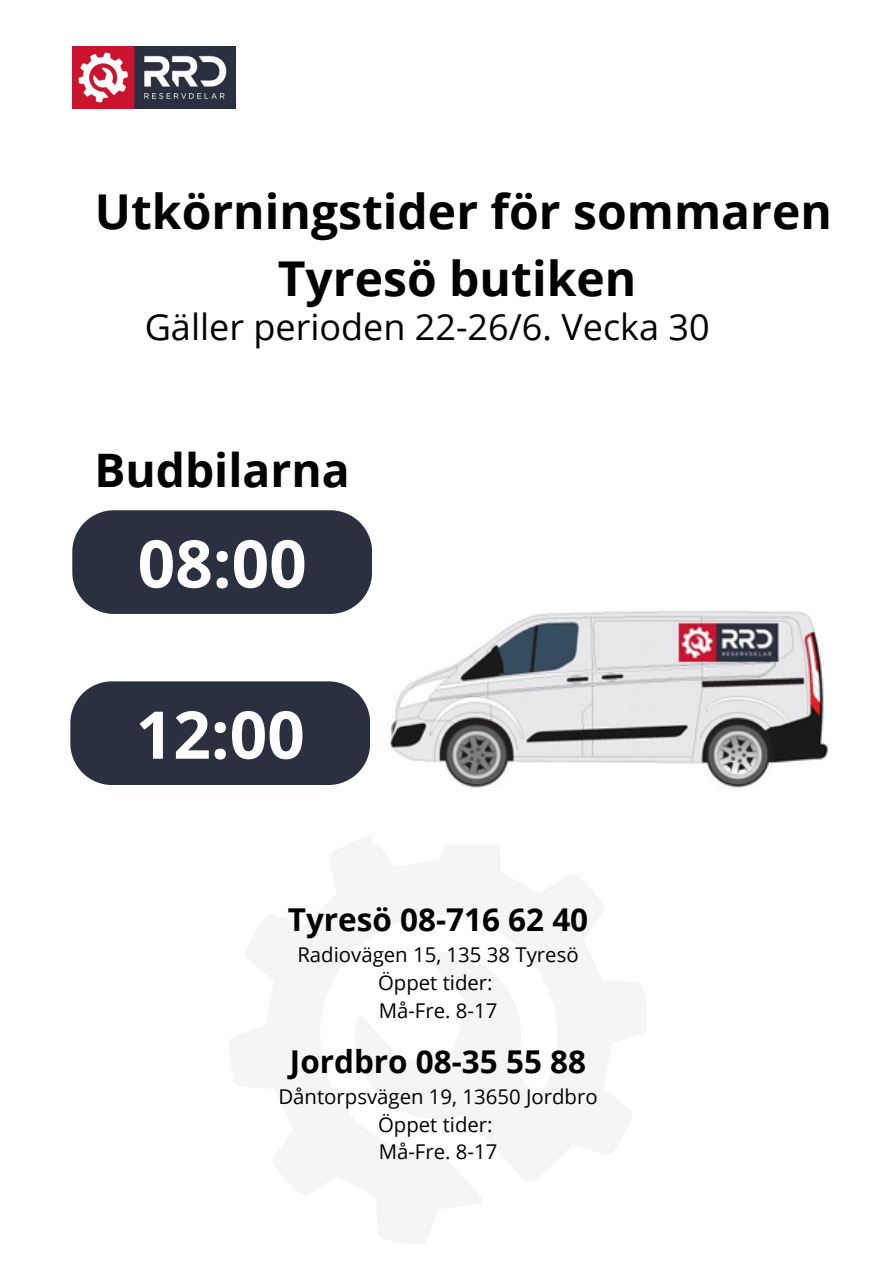
<style>
.page{position:relative;width:894px;height:1264px;background:#fff}
.page>*{position:absolute;margin:0;border:0;box-sizing:border-box;transform-origin:0 0}
.t1{font:700 65.85px "Open Sans";color:#fff}
.t2{font:700 48px/66.3px "Open Sans";color:#000;text-align:center}
.t3{font:700 46.2px "Open Sans";color:#000}
.t4{font:36px "Open Sans";color:#000}
.t5{font:700 31.5px "Open Sans";color:#000}
.t6{font:20.4px "Open Sans";color:#000}
</style>
<div class="page">
<img style="left:73px;top:47px;width:163px;height:62px">
<img style="left:389px;top:610px;width:439px;height:178px">
<div style="left:72px;top:510px;width:300px;height:104px;background:#2a3040"></div>
<div style="left:70px;top:681px;width:300px;height:104px;background:#2a3040"></div>
<p class="t2" style="left:95px;top:177px;width:738px">Utkörningstider för sommaren<br>Tyresö butiken</p>
<p class="t4" style="left:145px;top:301px;width:566px">Gäller perioden 22-26/6. Vecka 30</p>
<p class="t3" style="left:94px;top:438px;width:257px">Budbilarna</p>
<p class="t1" style="left:138px;top:517px;width:170px">08:00</p>
<p class="t1" style="left:136px;top:688px;width:170px">12:00</p>
<h2 class="t5" style="left:288px;top:897px;width:302px">Tyresö 08-716 62 40</h2>
<h3 class="t6" style="left:297px;top:940px;width:283px">Radiovägen 15, 135 38 Tyresö</h3>
<h2 class="t6" style="left:378px;top:967px;width:116px">Öppet tider:</h2>
<h1 class="t6" style="left:378px;top:995px;width:120px">Må-Fre. 8-17</h1>
<p class="t5" style="left:290px;top:1039px;width:297px">Jordbro 08-35 55 88</p>
<h1 class="t6" style="left:278px;top:1082px;width:320px">Dåntorpsvägen 19, 13650 Jordbro</h1>
<p class="t6" style="left:378px;top:1109px;width:116px">Öppet tider:</p>
<p class="t6" style="left:378px;top:1137px;width:120px">Må-Fre. 8-17</p>
</div>
